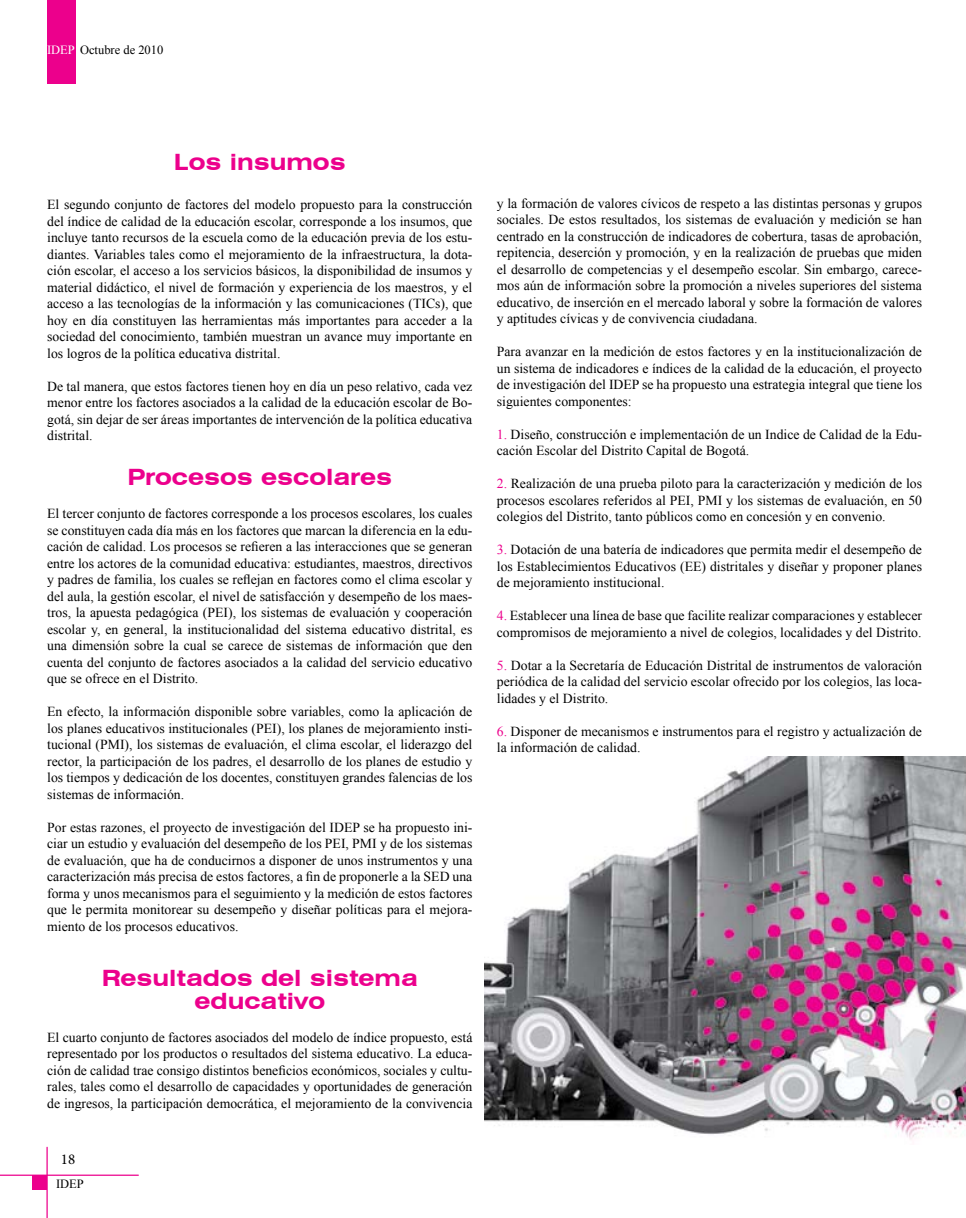
<style>
.page{position:relative;width:966px;height:1218px;background:#fff}
.page>*{position:absolute;margin:0;border:0;box-sizing:border-box;transform-origin:0 0}
.t1{font:700 expanded 22.5px/22.5px "Swiss 721 BT";color:#ec008c;text-align:center}
.t2{font:15px "Minion Pro";color:#000}
.t3{font:13.75px/16.5px "Times New Roman";color:#000;text-align:justify}
.t4{font:12.5px "Times New Roman";color:#000}
.s1{color:#fff}
.s2{color:#ec008c}
</style>
<div class="page">
<div style="left:32px;top:1176px;width:14px;height:14px;background:#ec008c"></div>
<hr style="left:0;top:1175px;width:138px;height:1px;background:#ec008c">
<hr style="left:46px;top:1147px;width:2px;height:71px;background:#ec008c">
<div style="left:47px;top:0;width:28px;height:84px;background:#ec008c"></div>
<img style="left:484px;top:757px;width:482px;height:382px">
<p class="t4" style="left:47px;top:43px;width:118px"><span class="s1">IDEP</span> Octubre de 2010</p>
<h1 class="t1" style="left:174px;top:151px;width:173px">Los insumos</h1>
<p class="t3" style="left:47px;top:196px;width:427px">El segundo conjunto de factores del modelo propuesto para la construcción del índice de calidad de la educación escolar, corresponde a los insumos, que incluye tanto recursos de la escuela como de la educación previa de los estu&shy;diantes. Variables tales como el mejoramiento de la infraestructura, la dota&shy;ción escolar, el acceso a los servicios básicos, la disponibilidad de insumos y material didáctico, el nivel de formación y experiencia de los maestros, y el acceso a las tecnologías de la información y las comunicaciones (TICs), que hoy en día constituyen las herramientas más importantes para acceder a la sociedad del conocimiento, también muestran un avance muy importante en los logros de la política educativa distrital.</p>
<p class="t3" style="left:47px;top:378px;width:427px">De tal manera, que estos factores tienen hoy en día un peso relativo, cada vez menor entre los factores asociados a la calidad de la educación escolar de Bo&shy;gotá, sin dejar de ser áreas importantes de intervención de la política educativa distrital.</p>
<h1 class="t1" style="left:127px;top:466px;width:266px">Procesos escolares</h1>
<p class="t3" style="left:47px;top:505px;width:427px">El tercer conjunto de factores corresponde a los procesos escolares, los cuales se constituyen cada día más en los factores que marcan la diferencia en la edu&shy;cación de calidad. Los procesos se refieren a las interacciones que se generan entre los actores de la comunidad educativa: estudiantes, maestros, directivos y padres de familia, los cuales se reflejan en factores como el clima escolar y del aula, la gestión escolar, el nivel de satisfacción y desempeño de los maes&shy;tros, la apuesta pedagógica (PEI), los sistemas de evaluación y cooperación escolar y, en general, la institucionalidad del sistema educativo distrital, es una dimensión sobre la cual se carece de sistemas de información que den cuenta del conjunto de factores asociados a la calidad del servicio educativo que se ofrece en el Distrito.</p>
<p class="t3" style="left:47px;top:703px;width:427px">En efecto, la información disponible sobre variables, como la aplicación de los planes educativos institucionales (PEI), los planes de mejoramiento insti&shy;tucional (PMI), los sistemas de evaluación, el clima escolar, el liderazgo del rector, la participación de los padres, el desarrollo de los planes de estudio y los tiempos y dedicación de los docentes, constituyen grandes falencias de los sistemas de información.</p>
<p class="t3" style="left:47px;top:819px;width:427px">Por estas razones, el proyecto de investigación del IDEP se ha propuesto ini&shy;ciar un estudio y evaluación del desempeño de los PEI, PMI y de los sistemas de evaluación, que ha de conducirnos a disponer de unos instrumentos y una caracterización más precisa de estos factores, a fin de proponerle a la SED una forma y unos mecanismos para el seguimiento y la medición de estos factores que le permita monitorear su desempeño y diseñar políticas para el mejora&shy;miento de los procesos educativos.</p>
<h1 class="t1" style="left:102px;top:967px;width:318px">Resultados del sistema educativo</h1>
<p class="t3" style="left:47px;top:1029px;width:427px">El cuarto conjunto de factores asociados del modelo de índice propuesto, está representado por los productos o resultados del sistema educativo. La educa&shy;ción de calidad trae consigo distintos beneficios económicos, sociales y cultu&shy;rales, tales como el desarrollo de capacidades y oportunidades de generación de ingresos, la participación democrática, el mejoramiento de la convivencia</p>
<p class="t2" style="left:61px;top:1150px;width:16px">18</p>
<p class="t4" style="left:56px;top:1177px;width:29px">IDEP</p>
<p class="t3" style="left:497px;top:195px;width:427px">y la formación de valores cívicos de respeto a las distintas personas y grupos sociales. De estos resultados, los sistemas de evaluación y medición se han centrado en la construcción de indicadores de cobertura, tasas de aprobación, repitencia, deserción y promoción, y en la realización de pruebas que miden el desarrollo de competencias y el desempeño escolar. Sin embargo, carece&shy;mos aún de información sobre la promoción a niveles superiores del sistema educativo, de inserción en el mercado laboral y sobre la formación de valores y aptitudes cívicas y de convivencia ciudadana.</p>
<p class="t3" style="left:497px;top:344px;width:427px">Para avanzar en la medición de estos factores y en la institucionalización de un sistema de indicadores e índices de la calidad de la educación, el proyecto de investigación del IDEP se ha propuesto una estrategia integral que tiene los siguientes componentes:</p>
<p class="t3" style="left:497px;top:426px;width:427px"><span class="s2">1.</span> Diseño, construcción e implementación de un Indice de Calidad de la Edu&shy;cación Escolar del Distrito Capital de Bogotá.</p>
<p class="t3" style="left:497px;top:476px;width:427px"><span class="s2">2.</span> Realización de una prueba piloto para la caracterización y medición de los procesos escolares referidos al PEI, PMI y los sistemas de evaluación, en 50 colegios del Distrito, tanto públicos como en concesión y en convenio.</p>
<p class="t3" style="left:497px;top:542px;width:427px"><span class="s2">3.</span> Dotación de una batería de indicadores que permita medir el desempeño de los Establecimientos Educativos (EE) distritales y diseñar y proponer planes de mejoramiento institucional.</p>
<p class="t3" style="left:497px;top:608px;width:427px"><span class="s2">4.</span> Establecer una línea de base que facilite realizar comparaciones y establecer compromisos de mejoramiento a nivel de colegios, localidades y del Distrito.</p>
<p class="t3" style="left:497px;top:657px;width:427px"><span class="s2">5.</span> Dotar a la Secretaría de Educación Distrital de instrumentos de valoración periódica de la calidad del servicio escolar ofrecido por los colegios, las loca&shy;lidades y el Distrito.</p>
<p class="t3" style="left:497px;top:723px;width:427px"><span class="s2">6.</span> Disponer de mecanismos e instrumentos para el registro y actualización de la información de calidad.</p>
</div>
